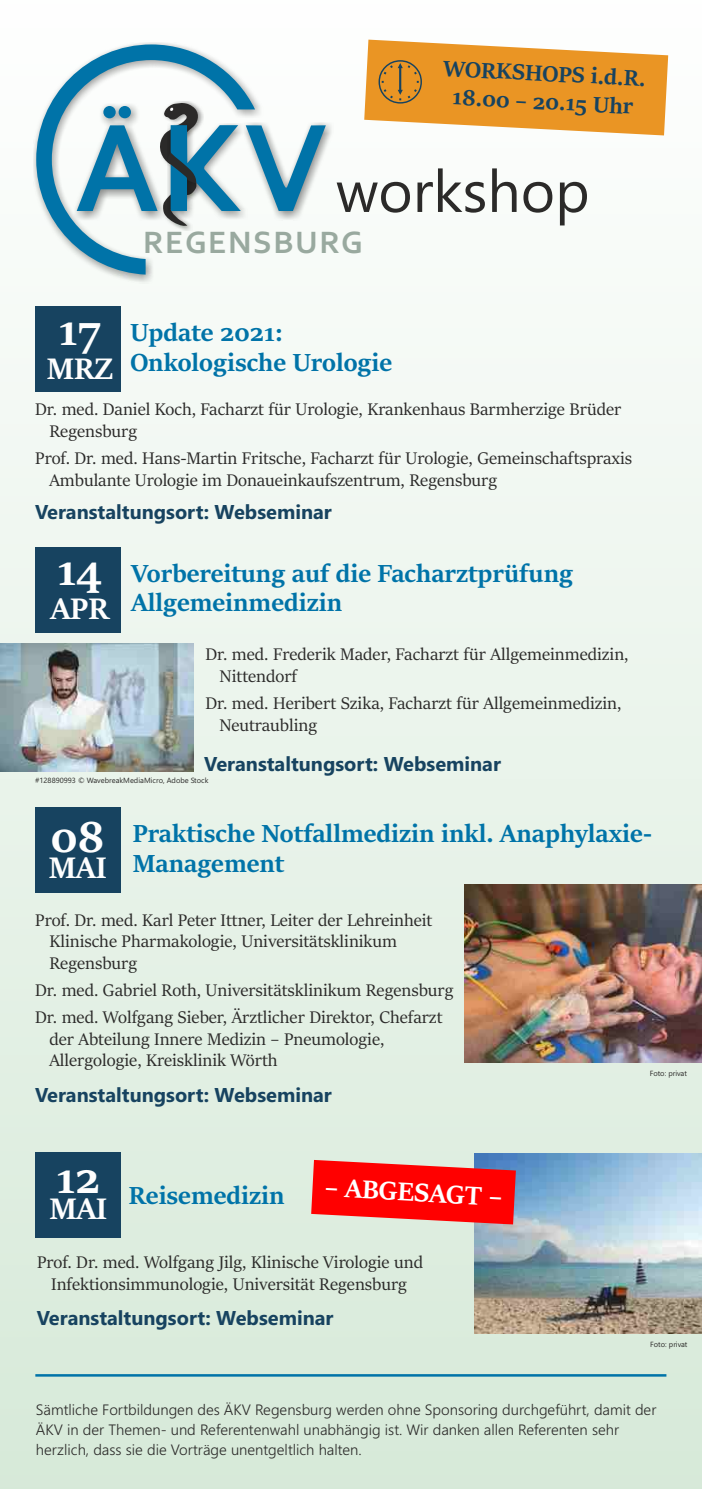
<style>
.page{position:relative;width:702px;height:1489px;background:#fff}
.page>*{position:absolute;margin:0;border:0;box-sizing:border-box;transform-origin:0 0}
.t1{font:58.75px "Leelawadee UI";color:#2b2a29}
.t2{font:700 48.25px "Sitka Display";color:#fefefe}
.t3{font:700 33px "Sitka Display";color:#fefefe}
.t4{font:700 32.5px "Corbel";letter-spacing:.045em;color:#99a99f}
.t5{font:700 28.5px "Sitka Display";color:#fff}
.t6{font:700 27.5px/29.8px "Sitka Display";color:#0073a8}
.t7{font:700 24.5px/28.2px "Sitka Display";color:#174360;text-align:center}
.t8{font:700 20px "Leelawadee UI";color:#174360}
.t9{font:18.75px/21.8px "Sitka Display";color:#2b2a29}
.t10{font:300 15px/20px "Leelawadee UI";color:#2b2a29}
.t11{font:7.5px "Leelawadee UI";color:#2b2a29}
</style>
<div class="page">
<div style="left:0;top:0;width:702px;height:1488px;background:linear-gradient(to bottom,#fefffe,#d6e9d8)"></div>
<img style="left:465px;top:884px;width:236px;height:178px">
<div style="left:35px;top:807px;width:85px;height:85px;background:#174360"></div>
<div style="left:36px;top:307px;width:85px;height:85px;background:#174360"></div>
<hr style="left:35px;top:1373px;width:631px;height:3px;background:#0073a8">
<img style="left:326px;top:122px;width:8px;height:98px">
<img style="left:33px;top:42px;width:230px;height:241px">
<svg style="left:36px;top:44px;width:219px;height:230px"></svg>
<svg style="left:77px;top:102px;width:249px;height:124px"></svg>
<div style="left:36px;top:547px;width:85px;height:85px;background:#174360"></div>
<img style="left:0;top:643px;width:194px;height:129px">
<img style="left:474px;top:1152px;width:227px;height:181px">
<div style="left:36px;top:1152px;width:85px;height:85px;background:#174360"></div>
<svg style="left:311px;top:1159px;width:205px;height:65px;background:#f32627"></svg>
<svg style="left:364px;top:40px;width:304px;height:95px"></svg>
<h3 class="t7" style="left:444px;top:55px;width:204px;rotate:3deg">WORKSHOPS i.d.R.<br>18.00 – 20.15 Uhr</h3>
<h1 class="t1" style="left:336px;top:169px;width:255px">workshop</h1>
<h3 class="t4" style="left:143px;top:229px;width:221px">REGENSBURG</h3>
<h2 class="t2" style="left:59px;top:308px;width:43px">17</h2>
<h3 class="t3" style="left:47px;top:354px;width:67px">MRZ</h3>
<h3 class="t6" style="left:130px;top:319px;width:263px">Update 2021:<br>Onkologische Urologie</h3>
<p class="t9" style="left:49px;top:399px;width:573px;text-indent:-14px">Dr. med. Daniel Koch, Facharzt für Urologie, Krankenhaus Barmherzige Brüder<br>Regensburg</p>
<p class="t9" style="left:49px;top:448px;width:584px;text-indent:-14px">Prof. Dr. med. Hans-Martin Fritsche, Facharzt für Urologie, Gemeinschaftspraxis<br>Ambulante Urologie im Donaueinkaufszentrum, Regensburg</p>
<p class="t8" style="left:35px;top:504px;width:298px">Veranstaltungsort: Webseminar</p>
<h2 class="t2" style="left:57px;top:549px;width:46px">14</h2>
<h3 class="t3" style="left:51px;top:594px;width:60px">APR</h3>
<h3 class="t6" style="left:131px;top:559px;width:443px">Vorbereitung auf die Facharztprüfung<br>Allgemeinmedizin</h3>
<p class="t9" style="left:219px;top:644px;width:410px;text-indent:-14px">Dr. med. Frederik Mader, Facharzt für Allgemeinmedizin,<br>Nittendorf</p>
<p class="t9" style="left:219px;top:693px;width:403px;text-indent:-14px">Dr. med. Heribert Szika, Facharzt für Allgemeinmedizin,<br>Neutraubling</p>
<p class="t8" style="left:204px;top:756px;width:298px">Veranstaltungsort: Webseminar</p>
<p class="t11" style="left:35px;top:777px;width:175px">#128890993 © WavebreakMediaMicro, Adobe Stock</p>
<h2 class="t2" style="left:51px;top:815px;width:55px">08</h2>
<h3 class="t3" style="left:49px;top:853px;width:59px">MAI</h3>
<h3 class="t6" style="left:133px;top:819px;width:521px">Praktische Notfallmedizin inkl. Anaphylaxie-<br>Management</h3>
<p class="t9" style="left:49px;top:909px;width:384px;text-indent:-14px">Prof. Dr. med. Karl Peter Ittner, Leiter der Lehreinheit<br>Klinische Pharmakologie, Universitätsklinikum<br>Regensburg</p>
<p class="t9" style="left:49px;top:1007px;width:394px;text-indent:-14px">Dr. med. Wolfgang Sieber, Ärztlicher Direktor, Chefarzt der Abteilung Innere Medizin – Pneumologie,<br>Allergologie, Kreisklinik Wörth</p>
<p class="t9" style="left:35px;top:980px;width:420px">Dr. med. Gabriel Roth, Universitätsklinikum Regensburg</p>
<p class="t8" style="left:35px;top:1087px;width:298px">Veranstaltungsort: Webseminar</p>
<h2 class="t2" style="left:56px;top:1156px;width:45px">12</h2>
<h3 class="t3" style="left:49px;top:1194px;width:59px">MAI</h3>
<h3 class="t6" style="left:129px;top:1181px;width:157px">Reisemedizin</h3>
<h3 class="t5" style="left:326px;top:1174px;width:179px;rotate:3deg">– ABGESAGT –</h3>
<p class="t9" style="left:37px;top:1252px;width:387px;text-align:center">Prof. Dr. med. Wolfgang Jilg, Klinische Virologie und<br>Infektionsimmunologie, Universität Regensburg</p>
<p class="t8" style="left:37px;top:1310px;width:298px">Veranstaltungsort: Webseminar</p>
<p class="t11" style="left:649px;top:1070px;width:39px">Foto: privat</p>
<p class="t11" style="left:650px;top:1341px;width:39px">Foto: privat</p>
<p class="t10" style="left:36px;top:1400px;width:622px">Sämtliche Fortbildungen des ÄKV Regensburg werden ohne Sponsoring durchgeführt, damit der<br>ÄKV in der Themen- und Referentenwahl unabhängig ist. Wir danken allen Referenten sehr herzlich, dass sie die Vorträge unentgeltlich halten.</p>
</div>
